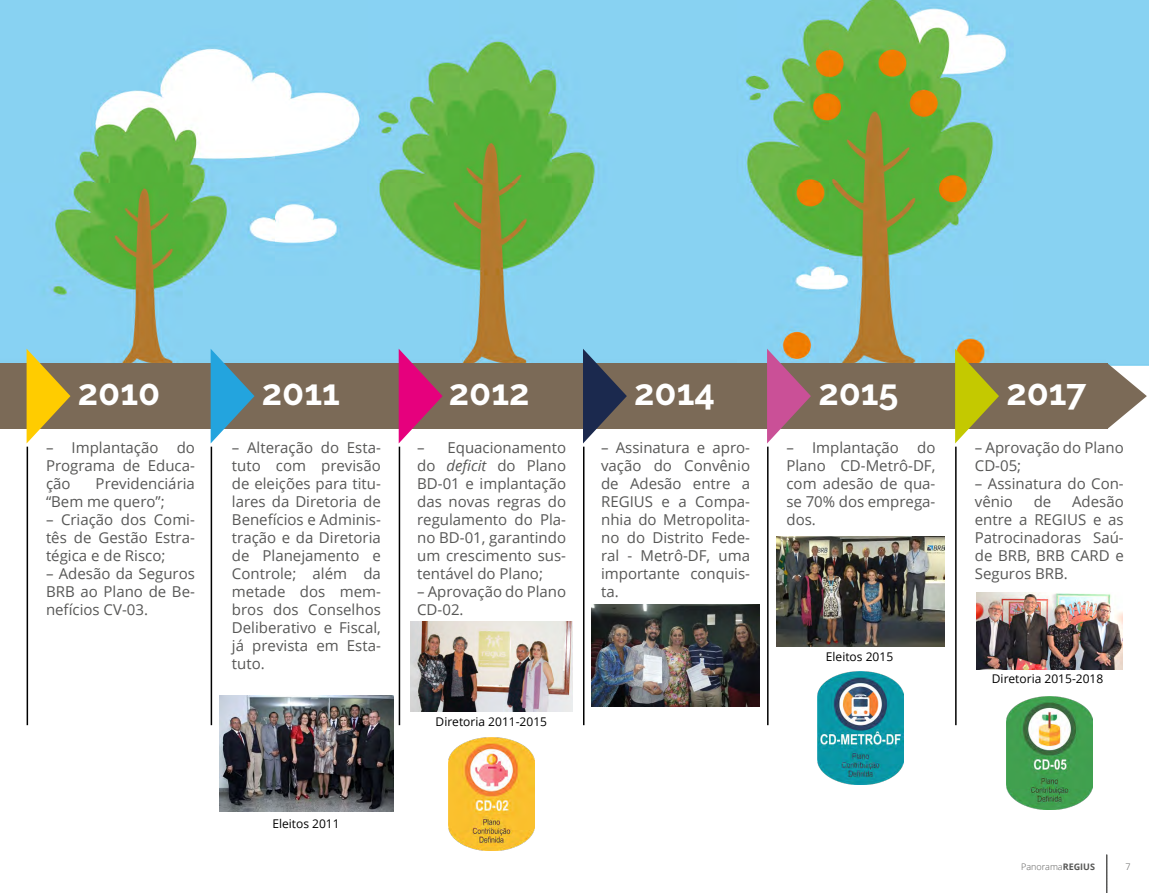
<style>
.page{position:relative;width:1149px;height:893px;background:#fff}
.page>*{position:absolute;margin:0;border:0;box-sizing:border-box;transform-origin:0 0}
.t1{font:700 36px "Raleway";color:#fff}
.Parágrafo_simples{font:15px/18px "Open Sans";color:#575756;text-align:justify}
.t2{font:12px "Open Sans";color:#000}
.t3{font:300 9px "Open Sans";color:#575756}
.s1{font-style:italic}
.s2{font-weight:700}
</style>
<div class="page">
<svg style="left:1106px;top:854px;width:1px;height:39px"></svg>
<img style="left:0;top:0;width:1148px;height:365px">
<div style="left:0;top:363px;width:1106px;height:66px;background:#7b6a57"></div>
<svg style="left:1106px;top:363px;width:40px;height:66px"></svg>
<svg style="left:27px;top:349px;width:43px;height:94px"></svg>
<hr style="left:27px;top:447px;width:1px;height:278px;background:#000">
<svg style="left:210px;top:349px;width:44px;height:94px"></svg>
<hr style="left:210px;top:447px;width:2px;height:278px;background:#000">
<svg style="left:398px;top:349px;width:44px;height:94px"></svg>
<hr style="left:398px;top:447px;width:2px;height:278px;background:#000">
<svg style="left:583px;top:349px;width:43px;height:94px"></svg>
<hr style="left:583px;top:447px;width:1px;height:278px;background:#000">
<svg style="left:766px;top:349px;width:44px;height:94px"></svg>
<hr style="left:766px;top:447px;width:2px;height:278px;background:#000">
<svg style="left:954px;top:349px;width:44px;height:94px"></svg>
<hr style="left:954px;top:447px;width:2px;height:278px;background:#000">
<img style="left:591px;top:604px;width:168px;height:102px">
<img style="left:219px;top:695px;width:174px;height:117px">
<img style="left:410px;top:621px;width:162px;height:90px">
<img style="left:776px;top:537px;width:168px;height:109px">
<img style="left:448px;top:738px;width:86px;height:112px">
<img style="left:817px;top:672px;width:86px;height:112px">
<img style="left:1006px;top:696px;width:85px;height:113px">
<img style="left:976px;top:592px;width:145px;height:77px">
<p class="t1" style="left:78px;top:372px;width:84px">2010</p>
<p class="Parágrafo_simples" style="left:46px;top:438px;width:150px">– Implantação do Programa de Educa&shy;ção</p>
<p class="Parágrafo_simples" style="left:46px;top:474px;width:150px;text-indent:50px">Previdenciária “Bem me quero”;</p>
<p class="Parágrafo_simples" style="left:46px;top:510px;width:150px">– Criação dos Comi&shy;tês de Gestão Estra&shy;tégica e de Risco;</p>
<p class="Parágrafo_simples" style="left:46px;top:564px;width:150px">– Adesão da Seguros BRB ao Plano de Be&shy;nefícios CV-03.</p>
<p class="t1" style="left:262px;top:372px;width:79px">2011</p>
<p class="Parágrafo_simples" style="left:232px;top:438px;width:150px">– Alteração do Esta&shy;tuto com previsão de eleições para titu&shy;lares da Diretoria de Benefícios e Adminis&shy;tração e da Diretoria de Planejamento e Controle; além da metade dos mem&shy;bros dos Conselhos Deliberativo e Fiscal, já prevista em Esta&shy;tuto.</p>
<p class="t1" style="left:449px;top:372px;width:82px">2012</p>
<p class="Parágrafo_simples" style="left:417px;top:438px;width:150px">– Equacionamento do <span class="s1">deficit</span> do Plano BD-01 e implantação das novas regras do regulamento do Pla&shy;no BD-01, garantindo um crescimento sus&shy;tentável do Plano;</p>
<p class="Parágrafo_simples" style="left:417px;top:582px;width:150px">– Aprovação do Plano<br>CD-02.</p>
<p class="t1" style="left:634px;top:372px;width:82px">2014</p>
<p class="Parágrafo_simples" style="left:601px;top:438px;width:150px">– Assinatura e apro&shy;vação do Convênio de Adesão entre a REGIUS e a Compa&shy;nhia do Metropolita&shy;no do Distrito Fede&shy;ral - Metrô-DF, uma importante conquis&shy;ta.</p>
<p class="t2" style="left:435px;top:713px;width:113px">Diretoria 2011-2015</p>
<p class="t2" style="left:272px;top:815px;width:69px">Eleitos 2011</p>
<p class="t1" style="left:818px;top:372px;width:82px">2015</p>
<p class="Parágrafo_simples" style="left:786px;top:438px;width:150px">– Implantação do Plano CD-Metrô-DF, com adesão de qua&shy;se 70% dos emprega&shy;dos.</p>
<p class="t2" style="left:825px;top:648px;width:69px">Eleitos 2015</p>
<p class="t1" style="left:1006px;top:372px;width:81px">2017</p>
<p class="Parágrafo_simples" style="left:974px;top:438px;width:150px">– Aprovação do Plano<br>CD-05;</p>
<p class="Parágrafo_simples" style="left:974px;top:474px;width:150px">– Assinatura do Con&shy;vênio</p>
<p class="Parágrafo_simples" style="left:974px;top:492px;width:150px;text-indent:97px">Adesão entre a REGIUS e as Patrocinadoras Saú&shy;de BRB, BRB CARD e Seguros BRB.</p>
<p class="Parágrafo_simples" style="left:1033px;top:492px;width:19px">de</p>
<p class="t2" style="left:991px;top:671px;width:113px">Diretoria 2015-2018</p>
<p class="t3" style="left:1020px;top:861px;width:75px">Panorama<span class="s2">REGIUS</span></p>
<p class="t3" style="left:1125px;top:861px;width:7px">7</p>
</div>
